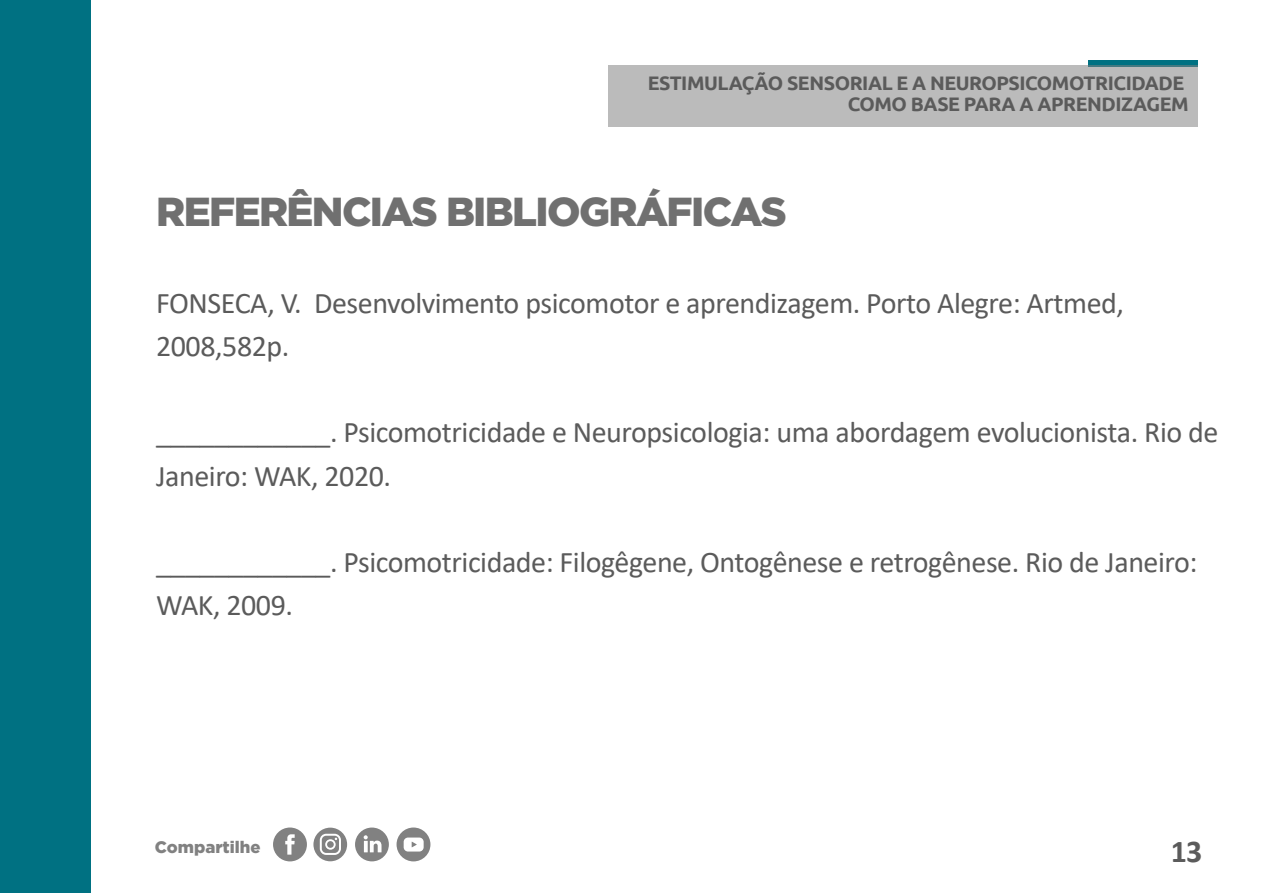
<style>
.page{position:relative;width:1263px;height:893px;background:#fff}
.page>*{position:absolute;margin:0;border:0;box-sizing:border-box;transform-origin:0 0}
.t1{font:900 40.5px "Gotham";letter-spacing:-.04em;color:#707070}
.t2{font:700 31.95px "Calibri";color:#5b5b5b}
.t3{font:30px/43.2px "Calibri";letter-spacing:-.015em;color:#5b5b5b}
.t4{font:700 19.5px/21px "Ubuntu";letter-spacing:-.025em;color:#5b5b5b;text-align:right}
.t5{font:900 16.65px "Gotham";color:#818181}
</style>
<div class="page">
<div style="left:273px;top:827px;width:34px;height:34px;background:#818181;border-radius:50%"></div>
<svg style="left:285px;top:834px;width:10px;height:21px"></svg>
<div style="left:397px;top:827px;width:33px;height:34px;background:#818181;border-radius:50%"></div>
<svg style="left:404px;top:837px;width:20px;height:14px"></svg>
<svg style="left:313px;top:828px;width:34px;height:33px"></svg>
<div style="left:355px;top:827px;width:34px;height:34px;background:#818181;border-radius:50%"></div>
<svg style="left:364px;top:835px;width:17px;height:17px"></svg>
<div style="left:0;top:0;width:90px;height:893px;background:#007182"></div>
<div style="left:1088px;top:60px;width:109px;height:7px;background:#007182"></div>
<div style="left:608px;top:65px;width:589px;height:62px;background:#bbb"></div>
<p class="t4" style="left:648px;top:72px;width:542px">ESTIMULAÇÃO SENSORIAL E A NEUROPSICOMOTRICIDADE<br>COMO BASE PARA A APRENDIZAGEM</p>
<h1 class="t1" style="left:156px;top:188px;width:632px">REFERÊNCIAS BIBLIOGRÁFICAS</h1>
<p class="t3" style="left:156px;top:280px;width:969px">FONSECA, V. Desenvolvimento psicomotor e aprendizagem. Porto Alegre: Artmed,<br>2008,582p.</p>
<p class="t3" style="left:156px;top:410px;width:1064px">____________. Psicomotricidade e Neuropsicologia: uma abordagem evolucionista. Rio de<br>Janeiro: WAK, 2020.</p>
<p class="t3" style="left:156px;top:540px;width:1043px">____________. Psicomotricidade: Filogêgene, Ontogênese e retrogênese. Rio de Janeiro:<br>WAK, 2009.</p>
<p class="t5" style="left:155px;top:838px;width:107px">Compartilhe</p>
<p class="t2" style="left:1171px;top:828px;width:33px">13</p>
</div>
